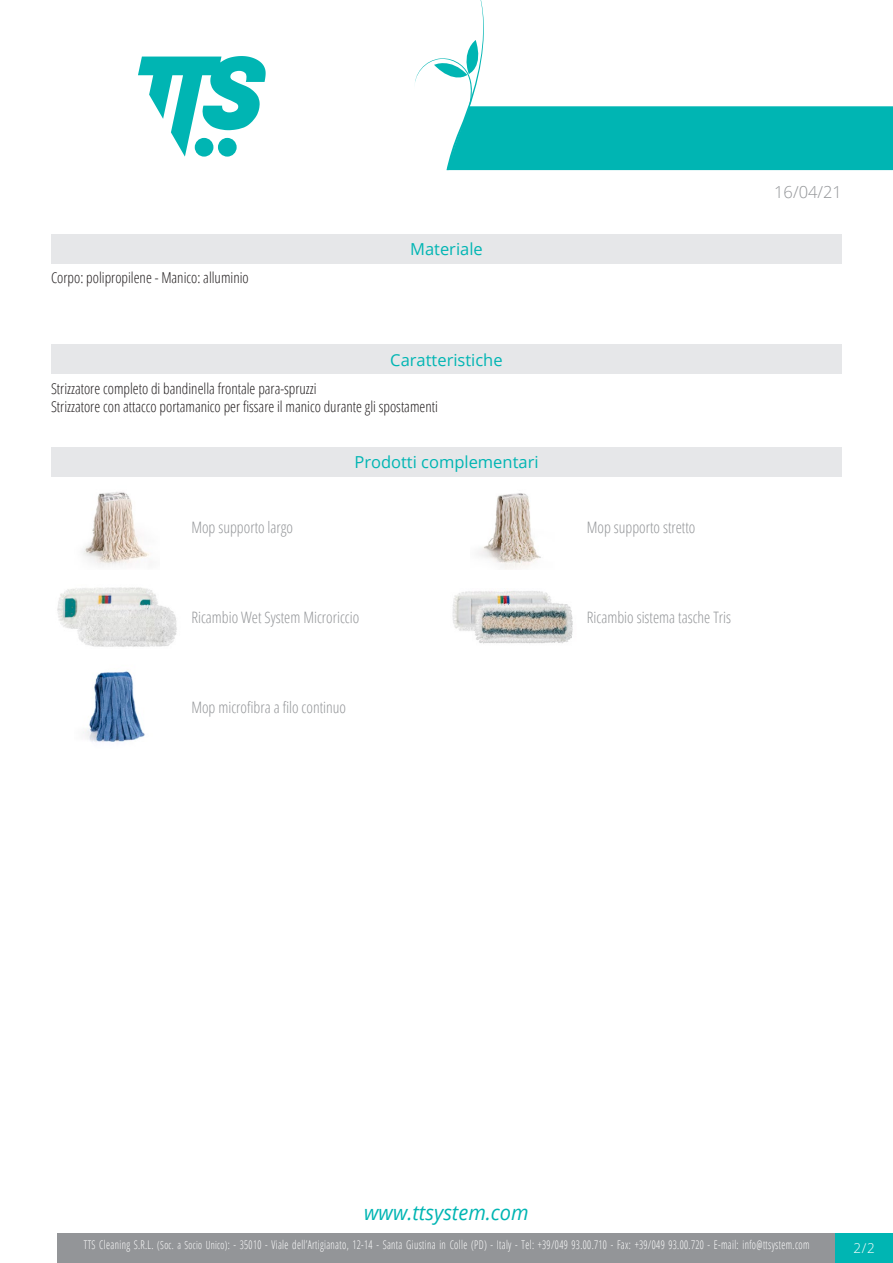
<style>
.page{position:relative;width:893px;height:1263px;background:#fff}
.page>*{position:absolute;margin:0;border:0;box-sizing:border-box;transform-origin:0 0}
.t1{font:italic 20.85px "Open Sans";color:#00b5b3;scale:.96 1}
.Titolo4{font:16.5px "Open Sans";color:#00b5b3}
.Titolo10{font:16.5px "Open Sans";color:#00b5b3}
.Titolo16{font:16.5px "Open Sans";color:#00b5b3}
.t2{font:300 16.5px "Open Sans";color:#939598}
.Nome{font:300 condensed 15.75px "Open Sans";color:#939598}
.CaratteristicheTecni{font:300 condensed 15px "Open Sans";color:#231f20}
.Materiale{font:300 condensed 15px "Open Sans";color:#231f20}
.t3{font:300 13.5px "Open Sans";color:#fff}
.t4{font:300 12px "Open Sans Condensed";letter-spacing:.035em;color:#fff;scale:.85 1}
.s1{font-size:11.25px}
</style>
<div class="page">
<svg style="left:138px;top:56px;width:128px;height:101px"></svg>
<div style="left:57px;top:1233px;width:779px;height:30px;background:#939598"></div>
<div style="left:836px;top:1233px;width:57px;height:30px;background:#00b5b3"></div>
<svg style="left:415px;top:0;width:478px;height:170px"></svg>
<div style="left:51px;top:234px;width:791px;height:29px;background:#e6e7e9"></div>
<div style="left:51px;top:345px;width:791px;height:29px;background:#e6e7e9"></div>
<div style="left:51px;top:447px;width:791px;height:29px;background:#e6e7e9"></div>
<img style="left:82px;top:492px;width:67px;height:74px">
<img style="left:478px;top:493px;width:63px;height:76px">
<img style="left:57px;top:587px;width:120px;height:60px">
<img style="left:452px;top:591px;width:121px;height:53px">
<img style="left:83px;top:671px;width:62px;height:71px">
<p class="Materiale" style="left:51px;top:268px;width:199px">Corpo: polipropilene - Manico: alluminio</p>
<p class="Titolo16" style="left:410px;top:238px;width:74px">Materiale</p>
<p class="Titolo10" style="left:390px;top:348px;width:114px">Caratteristiche</p>
<p class="CaratteristicheTecni" style="left:51px;top:378px;width:267px">Strizzatore completo di bandinella frontale para-spruzzi</p>
<p class="CaratteristicheTecni" style="left:51px;top:396px;width:388px">Strizzatore con attacco portamanico per fissare il manico durante gli spostamenti</p>
<p class="Titolo4" style="left:354px;top:451px;width:186px">Prodotti complementari</p>
<p class="Nome" style="left:191px;top:517px;width:103px">Mop supporto largo</p>
<p class="Nome" style="left:587px;top:517px;width:110px">Mop supporto stretto</p>
<p class="Nome" style="left:191px;top:607px;width:169px">Ricambio Wet System Microriccio</p>
<p class="Nome" style="left:587px;top:607px;width:146px">Ricambio sistema tasche Tris</p>
<p class="Nome" style="left:191px;top:696px;width:156px">Mop microfibra a filo continuo</p>
<h2 class="t2" style="left:774px;top:180px;width:69px">16/04/21</h2>
<h1 class="t1" style="left:364px;top:1198px;width:173px">www.ttsystem.com</h1>
<p class="t4" style="left:84px;top:1236px;width:855px">TTS Cleaning S.R.L. <span class="s1">(Soc. a Socio Unico)</span>: - 35010 - Viale dell’Artigianato, 12-14 - Santa Giustina in Colle (PD) - Italy - Tel: +39/049 93.00.710 - Fax: +39/049 93.00.720 - E-mail: info@ttsystem.com</p>
<p class="t3" style="left:854px;top:1239px;width:23px">2/2</p>
</div>
